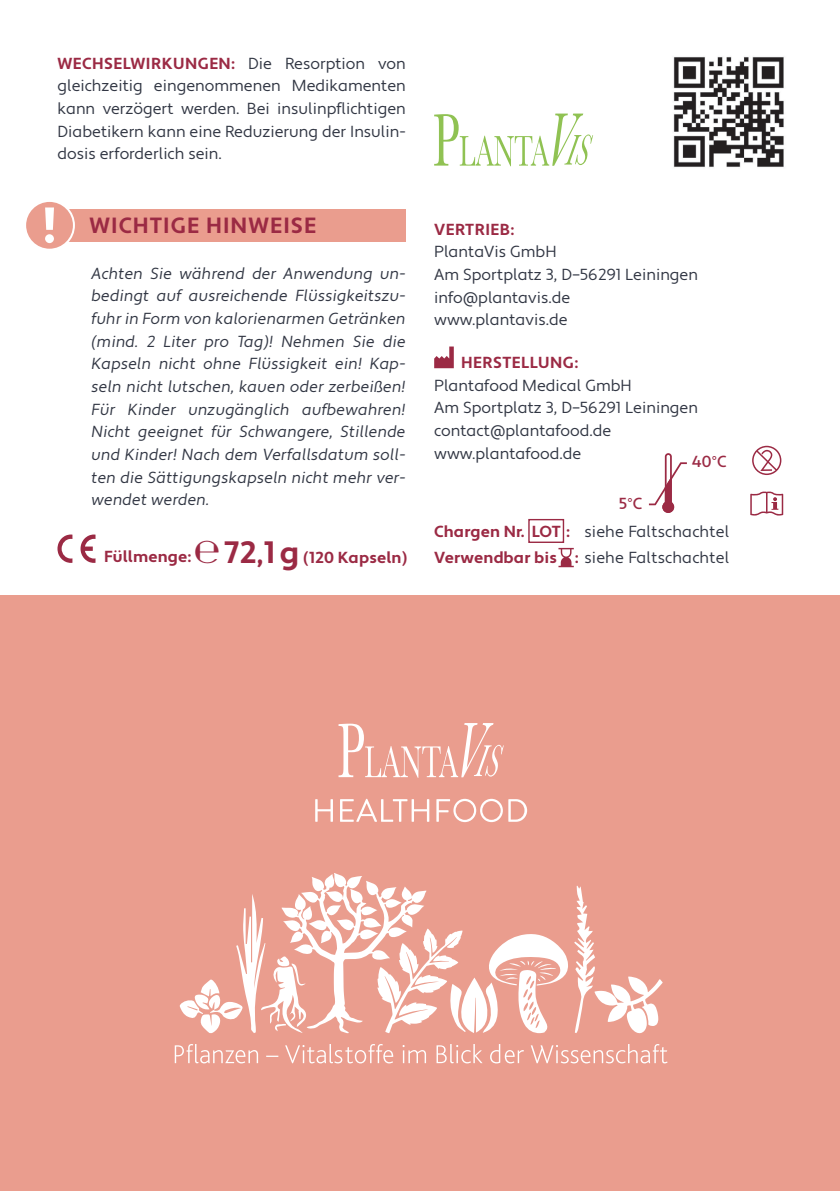
<style>
.page{position:relative;width:840px;height:1191px;background:#fff}
.page>*{position:absolute;margin:0;border:0;box-sizing:border-box;transform-origin:0 0}
.t1{font:700 22px "Apertura";letter-spacing:.05em;color:#9b2a44}
.t2{font:16px/22.6px "Apertura";color:#323744}
.t3{font:16px/22.6px "Apertura Obliq";color:#323744;text-align:justify}
.t4{font:700 16px "Apertura";letter-spacing:.01em;color:#9b2a44}
.t5{font:700 16px "Apertura";letter-spacing:.03em;color:#9b2a44}
.t6{font:500 16px "Apertura";color:#9b2a44}
.s1{font-weight:700;color:#9b2a44}
.s2{font-family:"Gilroy";font-weight:400;font-size:31.4px}
.s3{font-size:30.8px}
</style>
<div class="page">
<div style="left:0;top:595px;width:839px;height:596px;background:#ea9d8e"></div>
<svg style="left:338px;top:723px;width:165px;height:55px"></svg>
<svg style="left:315px;top:799px;width:212px;height:23px"></svg>
<svg style="left:179px;top:873px;width:389px;height:160px"></svg>
<svg style="left:574px;top:885px;width:88px;height:148px"></svg>
<svg style="left:175px;top:1044px;width:492px;height:19px"></svg>
<div style="left:59px;top:209px;width:346px;height:33px;background:#ea9d8e"></div>
<div style="left:25px;top:201px;width:49px;height:49px;background:#ea9d8e;border-radius:50%"></div>
<div style="left:24px;top:200px;width:51px;height:51px;border:2px solid #fff;border-radius:50%"></div>
<svg style="left:45px;top:207px;width:9px;height:36px"></svg>
<img style="left:673px;top:56px;width:111px;height:112px">
<svg style="left:434px;top:114px;width:158px;height:52px"></svg>
<svg style="left:648px;top:453px;width:38px;height:60px"></svg>
<svg style="left:57px;top:534px;width:15px;height:29px"></svg>
<svg style="left:80px;top:534px;width:15px;height:29px"></svg>
<svg style="left:752px;top:446px;width:29px;height:29px"></svg>
<svg style="left:750px;top:491px;width:32px;height:24px"></svg>
<div style="left:528px;top:519px;width:36px;height:24px;border:1px solid #9b2a44"></div>
<svg style="left:434px;top:346px;width:19px;height:22px"></svg>
<svg style="left:558px;top:548px;width:15px;height:19px"></svg>
<p class="t2" style="left:57px;top:52px;width:349px;text-align:justify"><span class="s1">WECHSELWIRKUNGEN:</span> Die Resorption von gleichzeitig eingenommenen Medikamenten kann verzögert werden. Bei insulinpflichtigen Diabetikern kann eine Reduzierung der Insulin&shy;dosis erforderlich sein.</p>
<h1 class="t1" style="left:89px;top:212px;width:228px">WICHTIGE HINWEISE</h1>
<p class="t3" style="left:91px;top:262px;width:315px">Achten Sie während der Anwendung un&shy;bedingt auf ausreichende Flüssigkeitszu&shy;fuhr in Form von kalorienarmen Getränken (mind. 2 Liter pro Tag)! Nehmen Sie die Kapseln nicht ohne Flüssigkeit ein! Kap&shy;seln nicht lutschen, kauen oder zerbeißen!<br>Für Kinder unzugänglich aufbewahren!<br>Nicht geeignet für Schwangere, Stillende und Kinder! Nach dem Verfallsdatum soll&shy;ten die Sättigungskapseln nicht mehr ver&shy;wendet werden.</p>
<p class="t4" style="left:104px;top:547px;width:304px">Füllmenge: <span class="s2">℮</span> <span class="s3">72,1g</span> (120 Kapseln)</p>
<p class="t5" style="left:434px;top:219px;width:81px">VERTRIEB:</p>
<p class="t2" style="left:434px;top:241px;width:265px">PlantaVis GmbH<br>Am Sportplatz 3, D–56291 Leiningen info@plantavis.de www.plantavis.de</p>
<p class="t5" style="left:461px;top:353px;width:118px">HERSTELLUNG:</p>
<p class="t2" style="left:434px;top:374px;width:265px">Plantafood Medical GmbH<br>Am Sportplatz 3, D–56291 Leiningen contact@plantafood.de www.plantafood.de</p>
<p class="t6" style="left:619px;top:493px;width:24px">5°C</p>
<p class="t6" style="left:691px;top:451px;width:36px">40°C</p>
<p class="t2" style="left:434px;top:519px;width:296px;line-height:26px"><span class="s1">Chargen Nr. LOT :</span> siehe Faltschachtel<br><span class="s1">Verwendbar bis :</span> siehe Faltschachtel</p>
</div>
